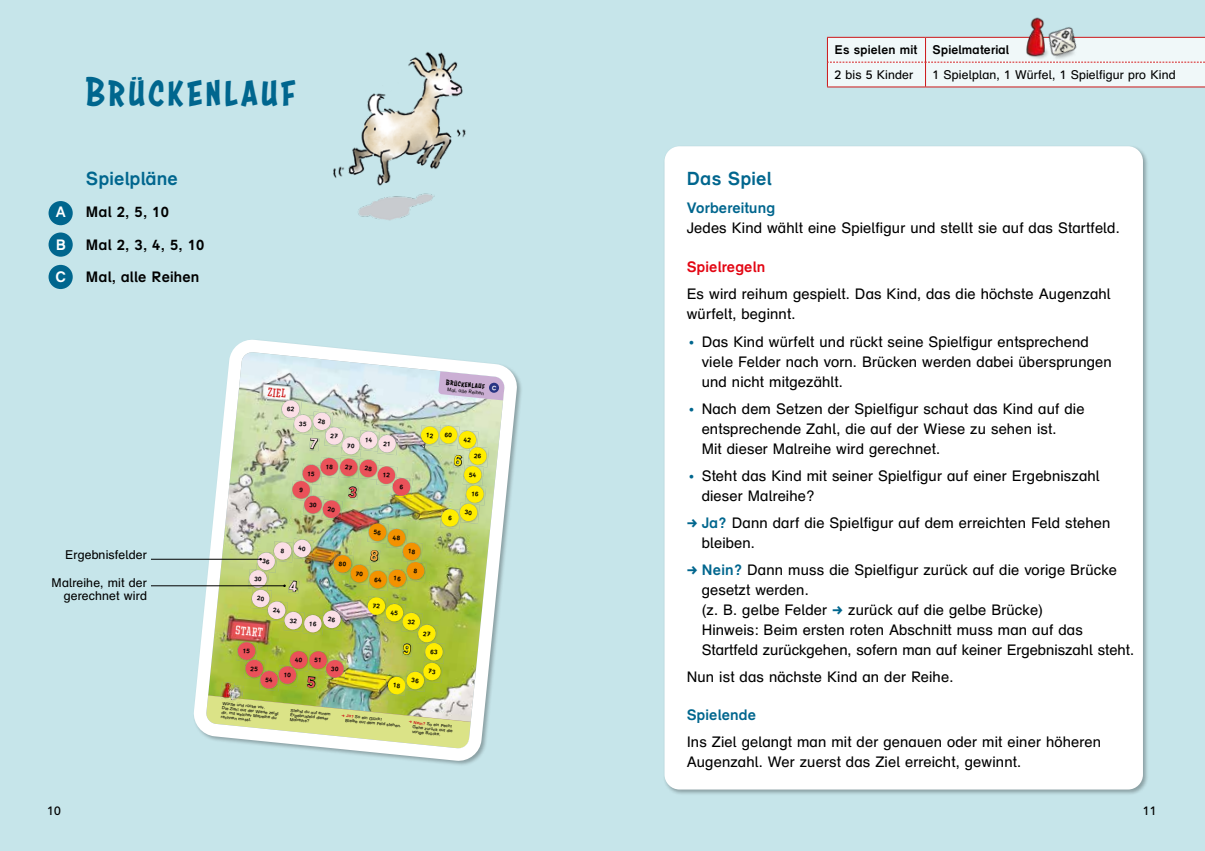
<style>
.page{position:relative;width:1205px;height:851px;background:#fff}
.page>*{position:absolute;margin:0;border:0;box-sizing:border-box;transform-origin:0 0}
.t1{font:43.75px "Astounder Squared BB";letter-spacing:.07em;color:#00668e}
.t2{font:700 18.75px "bs Druckschrift Gru 1";color:#00668e}
.t3{font:15px/20px "bs Druckschrift Gru 1";color:#000}
.t4{font:700 15px/32.1px "bs Druckschrift Gru 1";color:#000}
.t5{font:700 15px "bs Druckschrift Gru 1";color:#00668e}
.t6{font:700 15px "bs Druckschrift Gru 1";color:#e30613}
.t7{font:700 15px/32.4px "bs Druckschrift Gru 1";color:#fff;text-align:justify}
.t8{font:12.5px/13.8px "bs Druckschrift Gru 1";color:#000;text-align:right}
.t9{font:700 12.5px "bs Druckschrift Gru 1";color:#000}
.t10{font:condensed 10.75px "Winner";color:#fff}
.t11{font:condensed 10.75px "Winner";color:#cd1719}
.t12{font:8.5px "Astounder Squared BB";color:#000}
.t13{font:5px "bs Druckschrift Gru 1";color:#000}
.t14{font:4.38px/4.5px "bs Druckschrift Gru 1";color:#000}
.s1{color:#00668e}
.s2{font-weight:700;color:#00668e}
.s3{color:#cd1719}
.s4{font-weight:700;color:#cd1719}
</style>
<div class="page">
<div style="left:0;top:0;width:1205px;height:850px;background:#c6e5ea"></div>
<div style="left:663px;top:145px;width:486px;height:650px;background:#000;opacity:.3"></div>
<div style="left:664px;top:146px;width:479px;height:643px;background:#fff;border-radius:15px"></div>
<hr style="left:827px;top:87px;width:98px;height:1px;background:#cd1719">
<hr style="left:925px;top:87px;width:280px;height:1px;background:#cd1719">
<svg style="left:827px;top:37px;width:378px;height:50px;background:#eeeeef"></svg>
<img style="left:333px;top:52px;width:133px;height:169px">
<svg style="left:186px;top:339px;width:336px;height:426px"></svg>
<div style="left:49px;top:201px;width:24px;height:24px;background:#00668e;border-radius:50%"></div>
<div style="left:49px;top:232px;width:24px;height:25px;background:#00668e;border-radius:50%"></div>
<div style="left:49px;top:265px;width:24px;height:24px;background:#00668e;border-radius:50%"></div>
<img style="left:1021px;top:17px;width:17px;height:41px">
<img style="left:1038px;top:17px;width:50px;height:50px">
<hr style="left:151px;top:559px;width:110px;height:1px;background:#000">
<hr style="left:151px;top:585px;width:133px;height:1px;background:#000">
<img style="left:206px;top:368px;width:299px;height:380px">
<h1 class="t1" style="left:86px;top:67px;width:211px">Brückenlauf</h1>
<p class="t9" style="left:834px;top:42px;width:176px">Es spielen mit Spielmaterial</p>
<p class="t8" style="left:834px;top:68px;width:80px">2 bis 5 Kinder</p>
<p class="t8" style="left:932px;top:68px;width:245px">1 Spielplan, 1 Würfel, 1 Spielfigur pro Kind</p>
<p class="t2" style="left:86px;top:168px;width:94px">Spielpläne</p>
<p class="t2" style="left:687px;top:168px;width:87px">Das Spiel</p>
<p class="t5" style="left:687px;top:198px;width:90px">Vorbereitung</p>
<p class="t3" style="left:687px;top:217px;width:435px">Jedes Kind wählt eine Spielfigur und stellt sie auf das Startfeld.</p>
<p class="t7" style="left:55px;top:196px;width:13px">A B C</p>
<p class="t4" style="left:86px;top:196px;width:120px">Mal 2, 5, 10<br>Mal 2, 3, 4, 5, 10<br>Mal, alle Reihen</p>
<p class="t6" style="left:687px;top:258px;width:80px">Spielregeln</p>
<p class="t3" style="left:687px;top:284px;width:426px">Es wird reihum gespielt. Das Kind, das die höchste Augenzahl würfelt, beginnt.</p>
<p class="t3" style="left:702px;top:331px;width:412px;text-indent:-15px"><span class="s1">•</span> Das Kind würfelt und rückt seine Spielfigur entsprechend viele Felder nach vorn. Brücken werden dabei übersprungen und nicht mitgezählt.</p>
<p class="t3" style="left:702px;top:398px;width:384px;text-indent:-15px"><span class="s1">•</span> Nach dem Setzen der Spielfigur schaut das Kind auf die entsprechende Zahl, die auf der Wiese zu sehen ist.<br>Mit dieser Malreihe wird gerechnet.</p>
<p class="t3" style="left:702px;top:465px;width:400px;text-indent:-15px"><span class="s1">•</span> Steht das Kind mit seiner Spielfigur auf einer Ergebniszahl dieser Malreihe?</p>
<p class="t3" style="left:702px;top:513px;width:410px;text-indent:-15px"><span class="s1">→</span> <span class="s2">Ja?</span> Dann darf die Spielfigur auf dem erreichten Feld stehen bleiben.</p>
<p class="t3" style="left:702px;top:560px;width:434px;text-indent:-15px"><span class="s1">→</span> <span class="s2">Nein?</span> Dann muss die Spielfigur zurück auf die vorige Brücke gesetzt werden.<br>(z. B. gelbe Felder <span class="s1">→</span> zurück auf die gelbe Brücke)<br>Hinweis: Beim ersten roten Abschnitt muss man auf das Startfeld zurückgehen, sofern man auf keiner Ergebniszahl steht.</p>
<p class="t3" style="left:687px;top:667px;width:268px">Nun ist das nächste Kind an der Reihe.</p>
<p class="t5" style="left:687px;top:705px;width:71px">Spielende</p>
<p class="t3" style="left:687px;top:732px;width:416px">Ins Ziel gelangt man mit der genauen oder mit einer höheren<br>Augenzahl. Wer zuerst das Ziel erreicht, gewinnt.</p>
<p class="t12" style="left:447px;top:377px;width:40px;rotate:6deg">Brückenlauf</p>
<p class="t13" style="left:448px;top:386px;width:38px;rotate:6deg">Mal, alle Reihen</p>
<p class="t11" style="left:269px;top:385px;width:20px;rotate:6deg">ZIEL</p>
<p class="t8" style="left:65px;top:548px;width:83px">Ergebnisfelder</p>
<p class="t8" style="left:52px;top:575px;width:97px">Malreihe, mit der gerechnet wird</p>
<p class="t10" style="left:236px;top:623px;width:29px;rotate:6deg">START</p>
<p class="t14" style="left:223px;top:700px;width:58px;rotate:6deg">Würfle und rücke vor.<br>Die Zahl auf der Wiese zeigt dir, mit welcher Malreihe du rechnen musst.</p>
<p class="t14" style="left:291px;top:707px;width:42px;rotate:6deg">Stehst du auf einem<br>Ergebnisfeld dieser<br>Malreihe?</p>
<p class="t14" style="left:346px;top:713px;width:58px;text-indent:-4px;rotate:6deg"><span class="s3">→</span> <span class="s4">Ja?</span> So ein Glück!<br>Bleibe auf dem Feld stehen.</p>
<p class="t14" style="left:413px;top:720px;width:42px;text-indent:-4px;rotate:6deg"><span class="s3">→</span> <span class="s4">Nein?</span> So ein Pech!<br>Gehe zurück auf die vorige Brücke.</p>
<p class="t8" style="left:47px;top:804px;width:15px">10</p>
<p class="t8" style="left:1143px;top:804px;width:15px">11</p>
</div>
